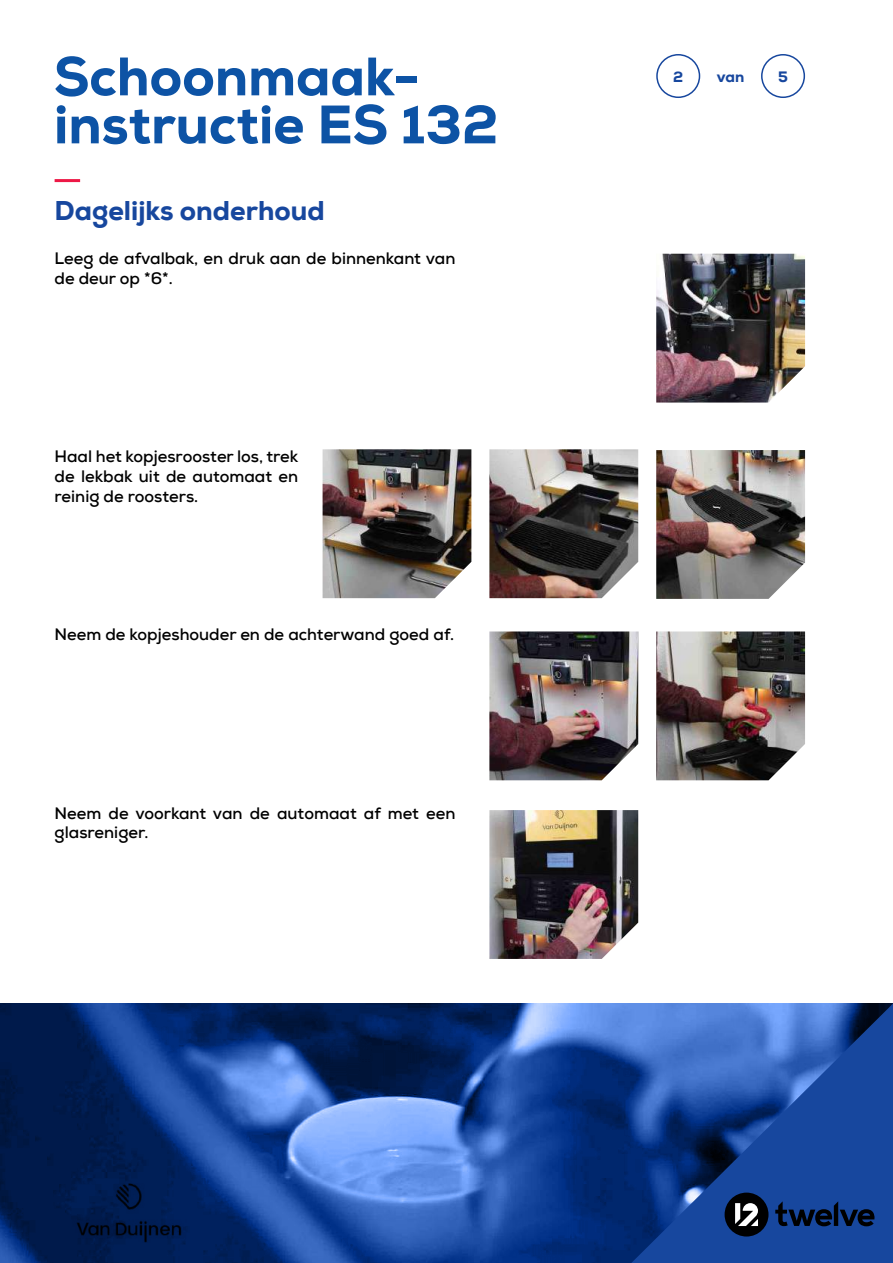
<style>
.page{position:relative;width:893px;height:1263px;background:#fff}
.page>*{position:absolute;margin:0;border:0;box-sizing:border-box;transform-origin:0 0}
.t1{font:800 54px "Nexa";color:#0d53a5}
.t2{font:800 27px "Nexa";color:#17479e}
.t3{font:700 16.5px/19.8px "Nexa";color:#000}
.t4{font:800 15px "Nexa";color:#17479e}
</style>
<div class="page">
<svg style="left:0;top:1003px;width:620px;height:260px;background:#1f468e"></svg>
<svg style="left:620px;top:1003px;width:273px;height:260px;background:#214fa1"></svg>
<svg style="left:775px;top:1201px;width:99px;height:25px;background:#0d2a5d"></svg>
<div style="left:725px;top:1192px;width:43px;height:44px;background:#000;border-radius:50%"></div>
<svg style="left:735px;top:1203px;width:23px;height:23px"></svg>
<div style="left:656px;top:54px;width:44px;height:44px;border:2px solid #17479e;border-radius:50%"></div>
<div style="left:761px;top:54px;width:44px;height:44px;border:2px solid #17479e;border-radius:50%"></div>
<img style="left:54px;top:1178px;width:154px;height:64px">
<img style="left:656px;top:254px;width:149px;height:149px">
<hr style="left:55px;top:179px;width:25px;height:3px;background:#ed1846">
<img style="left:323px;top:449px;width:148px;height:149px">
<img style="left:489px;top:449px;width:149px;height:149px">
<img style="left:489px;top:631px;width:149px;height:149px">
<img style="left:656px;top:450px;width:149px;height:149px">
<img style="left:656px;top:631px;width:149px;height:149px">
<img style="left:489px;top:810px;width:149px;height:149px">
<h1 class="t1" style="left:54px;top:42px;width:368px">Schoonmaak-</h1>
<h1 class="t1" style="left:54px;top:90px;width:446px">instructie ES 132</h1>
<h2 class="t2" style="left:55px;top:193px;width:272px">Dagelijks onderhoud</h2>
<p class="t3" style="left:55px;top:248px;width:402px">Leeg de afvalbak, en druk aan de binnenkant van de deur op *6*.</p>
<p class="t3" style="left:55px;top:446px;width:245px;text-align:justify">Haal het kopjesrooster los, trek de lekbak uit de automaat en reinig de roosters.</p>
<p class="t3" style="left:55px;top:625px;width:401px">Neem de kopjeshouder en de achterwand goed af.</p>
<p class="t3" style="left:55px;top:803px;width:402px">Neem de voorkant van de automaat af met een glasreniger.</p>
<p class="t4" style="left:673px;top:67px;width:12px">2</p>
<p class="t4" style="left:717px;top:67px;width:29px">van</p>
<p class="t4" style="left:778px;top:67px;width:11px">5</p>
</div>
